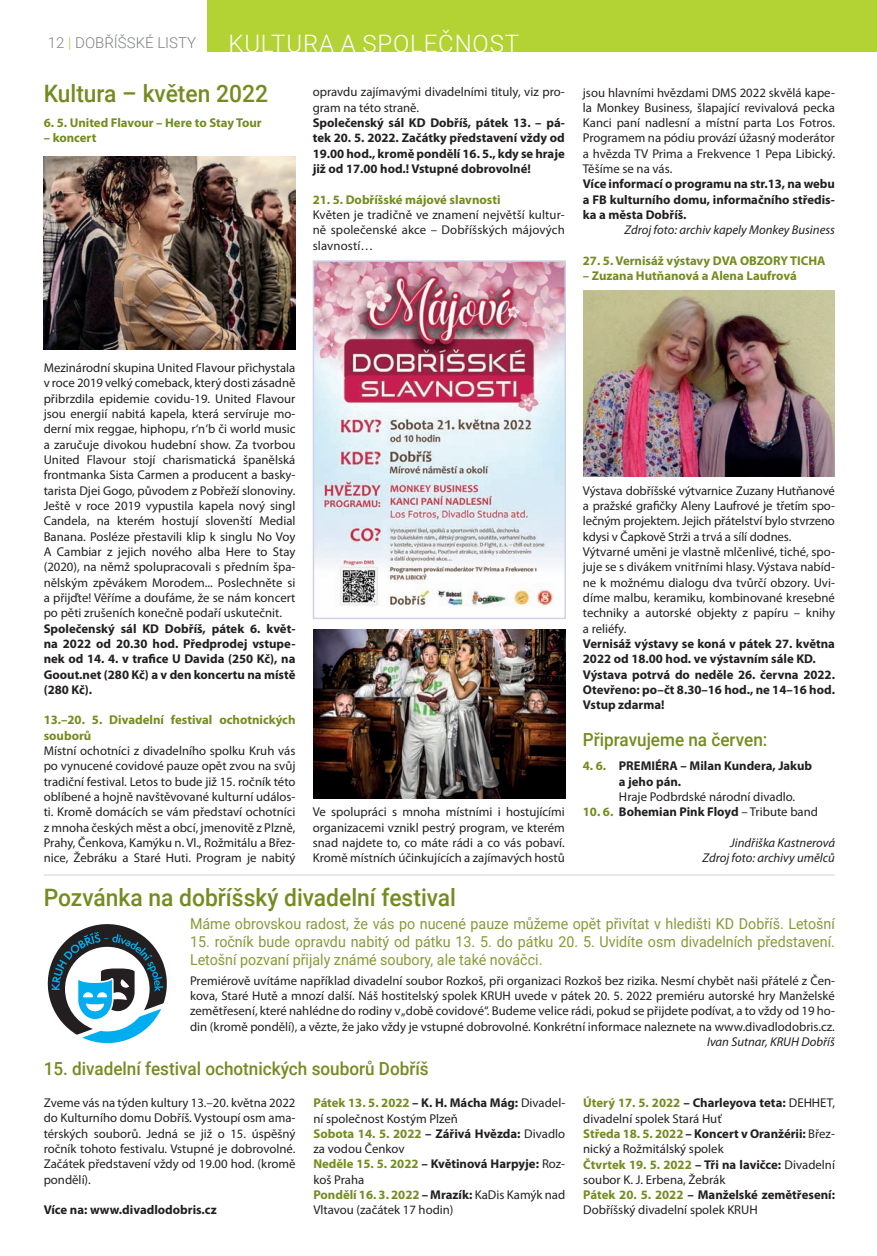
<style>
.page{position:relative;width:877px;height:1256px;background:#fff}
.page>*{position:absolute;margin:0;border:0;box-sizing:border-box;transform-origin:0 0}
.t1{font:500 24px "Roboto";color:#738c1f;scale:.95 1}
.t2{font:300 24px "Roboto";letter-spacing:.035em;color:#fff}
.t3{font:500 18px "Roboto";color:#738c1f;scale:.95 1}
.t4{font:15px/18px "Roboto";color:#859a39;scale:.95 1}
.t5{font:300 15px "Roboto";color:#808285}
.t6{font:12.75px/15.3px "Myriad Pro";color:#231f20;text-align:justify}
.t7{font:700 12.75px/15.3px "Myriad Pro";color:#231f20;text-align:justify}
.t8{font:700 12.75px/15.3px "Myriad Pro";color:#738c1f}
.t9{font:italic 12.75px/15.3px "Myriad Pro";color:#231f20;text-align:right}
.s1{color:#b3d234}
.s2{color:#738c1f}
.s3{font-weight:400}
.s4{font-weight:700;color:#738c1f}
.s5{font-weight:700}
</style>
<div class="page">
<div style="left:207px;top:0;width:670px;height:52px;background:#b3d234"></div>
<img style="left:44px;top:156px;width:251px;height:193px">
<img style="left:583px;top:290px;width:252px;height:186px">
<img style="left:313px;top:629px;width:252px;height:169px">
<img style="left:316px;top:263px;width:247px;height:343px">
<div style="left:313px;top:260px;width:253px;height:359px;border:2px solid #d0d2e9"></div>
<svg style="left:47px;top:924px;width:120px;height:120px"></svg>
<hr style="left:44px;top:874px;width:791px;height:1px;background:#d1d2d4">
<p class="t5" style="left:48px;top:32px;width:150px">12 <span class="s1">|</span> DOBŘÍŠSKÉ LISTY</p>
<h1 class="t2" style="left:228px;top:27px;width:292px">KULTURA A SPOLEČNOST</h1>
<p class="t6" style="left:313px;top:84px;width:253px">opravdu zajímavými divadelními tituly, viz pro&shy;gram na této straně.</p>
<p class="t7" style="left:313px;top:115px;width:253px">Společenský sál KD Dobříš, pátek 13. – pá&shy;tek 20. 5. 2022. Začátky představení vždy od 19.00 hod., kromě pondělí 16. 5., kdy se hraje již od 17.00 hod.! Vstupné dobrovolné!</p>
<p class="t8" style="left:313px;top:191px;width:189px">21. 5. Dobříšské májové slavnosti</p>
<p class="t6" style="left:313px;top:207px;width:253px">Květen je tradičně ve znamení největší kultur&shy;ně společenské akce – Dobříšských májových slavností…</p>
<h1 class="t1" style="left:44px;top:76px;width:237px">Kultura – květen 2022</h1>
<p class="t8" style="left:44px;top:115px;width:219px">6. 5. United Flavour – Here to Stay Tour</p>
<p class="t8" style="left:44px;top:130px;width:54px">– koncert</p>
<p class="t6" style="left:583px;top:84px;width:254px">jsou hlavními hvězdami DMS 2022 skvělá kape&shy;la Monkey Business, šlapající revivalová pecka Kanci paní nadlesní a místní parta Los Fotros.<br>Programem na pódiu provází úžasný moderátor a hvězda TV Prima a Frekvence 1 Pepa Libický.<br>Těšíme se na vás.</p>
<p class="t7" style="left:583px;top:176px;width:254px">Více informací o programu na str.13, na webu a FB kulturního domu, informačního středis&shy;ka a města Dobříš.</p>
<p class="t9" style="left:624px;top:222px;width:212px">Zdroj foto: archiv kapely Monkey Business</p>
<p class="t8" style="left:583px;top:253px;width:244px">27. 5. Vernisáž výstavy DVA OBZORY TICHA</p>
<p class="t8" style="left:583px;top:268px;width:215px">– Zuzana Hutňanová a Alena Laufrová</p>
<p class="t6" style="left:44px;top:360px;width:253px">Mezinárodní skupina United Flavour přichystala v roce 2019 velký comeback, který dosti zásadně přibrzdila epidemie covidu-19. United Flavour jsou energií nabitá kapela, která servíruje mo&shy;derní mix reggae, hiphopu, r‘n‘b či world music a zaručuje divokou hudební show. Za tvorbou United Flavour stojí charismatická španělská frontmanka Sista Carmen a producent a basky&shy;tarista Djei Gogo, původem z Pobřeží slonoviny.<br>Ještě v roce 2019 vypustila kapela nový singl Candela, na kterém hostují slovenští Medial Banana. Posléze přestavili klip k singlu No Voy A Cambiar z jejich nového alba Here to Stay (2020), na němž spolupracovali s předním špa&shy;nělským zpěvákem Morodem... Poslechněte si a přijďte! Věříme a doufáme, že se nám koncert po pěti zrušeních konečně podaří uskutečnit.</p>
<p class="t7" style="left:44px;top:620px;width:253px">Společenský sál KD Dobříš, pátek 6. květ&shy;na 2022 od 20.30 hod. Předprodej vstupe&shy;nek od 14. 4. v trafice U Davida (250 Kč), na Goout.net (280 Kč) a v den koncertu na místě (280 Kč).</p>
<p class="t8" style="left:44px;top:712px;width:253px">13.–20. 5. Divadelní festival ochotnických souborů</p>
<p class="t6" style="left:44px;top:743px;width:253px">Místní ochotníci z divadelního spolku Kruh vás po vynucené covidové pauze opět zvou na svůj tradiční festival. Letos to bude již 15. ročník této oblíbené a hojně navštěvované kulturní událos&shy;ti. Kromě domácích se vám představí ochotníci z mnoha českých měst a obcí, jmenovitě z Plzně, Prahy, Čenkova, Kamýku n. Vl., Rožmitálu a Břez&shy;nice, Žebráku a Staré Huti. Program je nabitý</p>
<p class="t6" style="left:313px;top:804px;width:254px">Ve spolupráci s mnoha místními i hostujícími organizacemi vznikl pestrý program, ve kterém snad najdete to, co máte rádi a co vás pobaví.<br>Kromě místních účinkujících a zajímavých hostů</p>
<h1 class="t1" style="left:44px;top:880px;width:435px">Pozvánka na dobříšský divadelní festival</h1>
<p class="t6" style="left:583px;top:482px;width:254px;text-align:left">Výstava dobříšské výtvarnice Zuzany Hutňanové a pražské grafičky Aleny Laufrové je třetím spo&shy;lečným projektem. Jejich přátelství bylo stvrzeno kdysi v Čapkově Strži a trvá a sílí dodnes.<br>Výtvarné uměni je vlastně mlčenlivé, tiché, spo&shy;juje se s divákem vnitřními hlasy. Výstava nabíd&shy;ne k možnému dialogu dva tvůrčí obzory. Uvi&shy;díme malbu, keramiku, kombinované kresebné techniky a autorské objekty z papíru – knihy a reliéfy.</p>
<p class="t7" style="left:583px;top:635px;width:254px;text-align:left">Vernisáž výstavy se koná v pátek 27. května 2022 od 18.00 hod. ve výstavním sále KD.<br>Výstava potrvá do neděle 26. června 2022.<br>Otevřeno: po–čt 8.30–16 hod., ne 14–16 hod.<br>Vstup zdarma!</p>
<h2 class="t3" style="left:583px;top:727px;width:196px">Připravujeme na červen:</h2>
<p class="t7" style="left:619px;top:758px;width:195px;text-indent:-36px"><span class="s2">4. 6.</span> PREMIÉRA – Milan Kundera, Jakub a jeho pán.</p>
<p class="t6" style="left:619px;top:788px;width:178px">Hraje Podbrdské národní divadlo.</p>
<p class="t7" style="left:583px;top:804px;width:237px"><span class="s2">10. 6.</span> Bohemian Pink Floyd <span class="s3">– Tribute band</span></p>
<p class="t9" style="left:702px;top:834px;width:134px">Jindřiška Kastnerová<br>Zdroj foto: archivy umělců</p>
<p class="t4" style="left:190px;top:914px;width:680px">Máme obrovskou radost, že vás po nucené pauze můžeme opět přivítat v hledišti KD Dobříš. Letošní</p>
<p class="t4" style="left:190px;top:932px;width:680px">15. ročník bude opravdu nabitý od pátku 13. 5. do pátku 20. 5. Uvidíte osm divadelních představení.<br>Letošní pozvaní přijaly známé soubory, ale také nováčci.</p>
<p class="t6" style="left:190px;top:972px;width:646px">Premiérově uvítáme například divadelní soubor Rozkoš, při organizaci Rozkoš bez rizika. Nesmí chybět naši přátelé z Čen&shy;kova, Staré Hutě a mnozí další. Náš hostitelský spolek KRUH uvede v pátek 20. 5. 2022 premiéru autorské hry Manželské zemětřesení, které nahlédne do rodiny v „době covidové“. Budeme velice rádi, pokud se přijdete podívat, a to vždy od 19 ho&shy;din (kromě pondělí), a vězte, že jako vždy je vstupné dobrovolné. Konkrétní informace naleznete na www.divadlodobris.cz.</p>
<p class="t9" style="left:707px;top:1033px;width:129px">Ivan Sutnar, KRUH Dobříš</p>
<h2 class="t3" style="left:44px;top:1055px;width:407px">15. divadelní festival ochotnických souborů Dobříš</h2>
<p class="t6" style="left:44px;top:1095px;width:253px">Zveme vás na týden kultury 13.–20. května 2022 do Kulturního domu Dobříš. Vystoupí osm ama&shy;térských souborů. Jedná se již o 15. úspěšný ročník tohoto festivalu. Vstupné je dobrovolné.<br>Začátek představení vždy od 19.00 hod. (kromě pondělí).</p>
<p class="t7" style="left:44px;top:1202px;width:174px">Více na: www.divadlodobris.cz</p>
<p class="t6" style="left:313px;top:1095px;width:253px;text-align:left"><span class="s4">Pátek 13. 5. 2022</span> <span class="s5">– K. H. Mácha Mág:</span> Divadel&shy;ní společnost Kostým Plzeň<br><span class="s4">Sobota 14. 5. 2022</span> <span class="s5">– Zářivá Hvězda:</span> Divadlo za vodou Čenkov<br><span class="s4">Neděle 15. 5. 2022</span> <span class="s5">– Květinová Harpyje:</span> Roz&shy;koš Praha<br><span class="s4">Pondělí 16. 3. 2022</span> <span class="s5">– Mrazík:</span> KaDis Kamýk nad<br>Vltavou (začátek 17 hodin)</p>
<p class="t6" style="left:583px;top:1095px;width:253px;text-align:left"><span class="s4">Úterý 17. 5. 2022</span> <span class="s5">– Charleyova teta:</span> DEHHET, divadelní spolek Stará Huť<br><span class="s4">Středa 18. 5. 2022</span> <span class="s5">– Koncert v Oranžérii:</span> Břez&shy;nický a Rožmitálský spolek<br><span class="s4">Čtvrtek 19. 5. 2022</span> <span class="s5">– Tři na lavičce:</span> Divadelní soubor K. J. Erbena, Žebrák<br><span class="s4">Pátek 20. 5. 2022</span> <span class="s5">– Manželské zemětřesení:<br></span>Dobříšský divadelní spolek KRUH</p>
</div>
